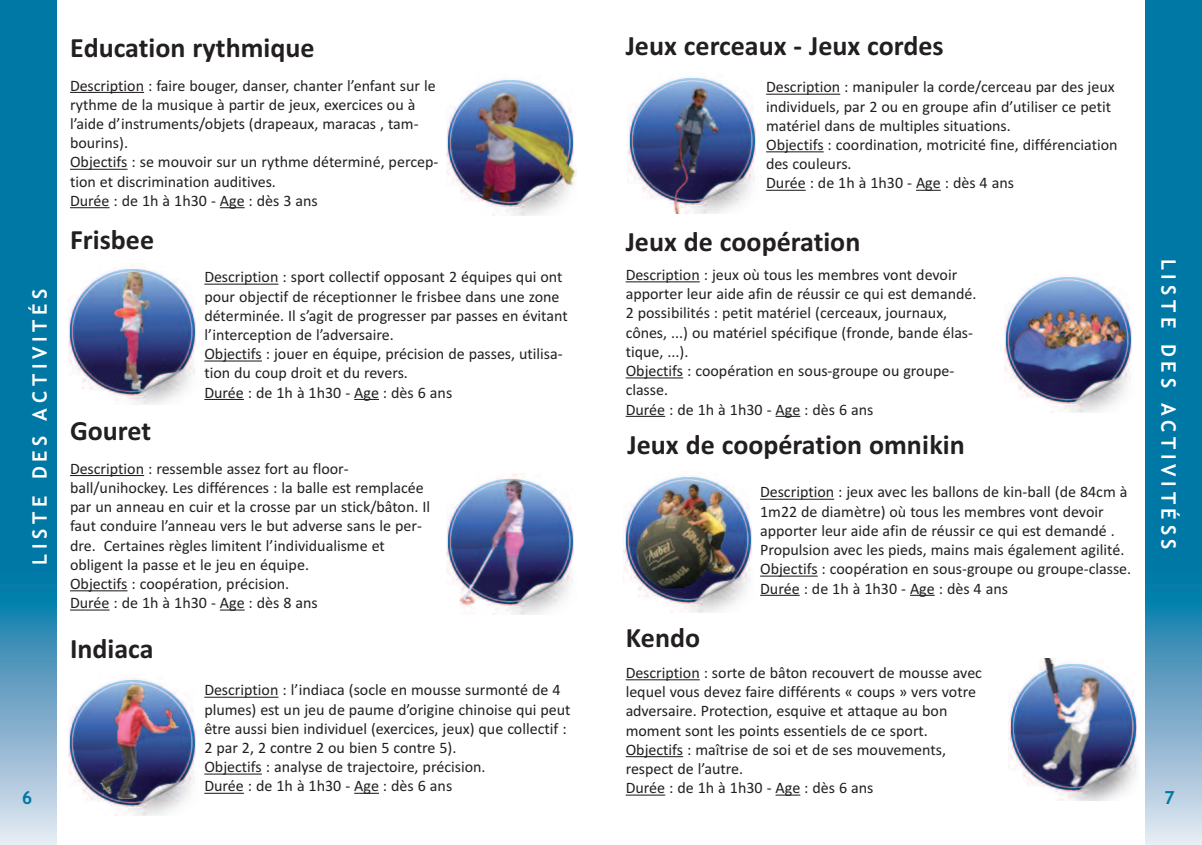
<style>
.page{position:relative;width:1202px;height:845px;background:#fff}
.page>*{position:absolute;margin:0;border:0;box-sizing:border-box;transform-origin:0 0}
.t1{font:700 28px "Calibri";color:#231f20}
.t2{font:700 20px "Trebuchet MS";letter-spacing:.235em;color:#fff}
.t3{font:700 18px "Trebuchet MS";color:#0078a6}
.t4{font:16px/19.2px "Calibri";color:#231f20}
</style>
<div class="page">
<hr style="left:70px;top:92px;width:74px;height:1px;background:#231f20">
<hr style="left:70px;top:169px;width:58px;height:1px;background:#231f20">
<hr style="left:70px;top:207px;width:40px;height:1px;background:#231f20">
<svg style="left:220px;top:207px;width:25px;height:1px"></svg>
<img style="left:446px;top:79px;width:131px;height:137px">
<hr style="left:204px;top:284px;width:74px;height:1px;background:#231f20">
<hr style="left:204px;top:360px;width:58px;height:1px;background:#231f20">
<hr style="left:204px;top:399px;width:40px;height:1px;background:#231f20">
<svg style="left:354px;top:399px;width:25px;height:1px"></svg>
<img style="left:68px;top:264px;width:128px;height:141px">
<hr style="left:70px;top:475px;width:74px;height:1px;background:#231f20">
<hr style="left:70px;top:590px;width:58px;height:1px;background:#231f20">
<hr style="left:70px;top:609px;width:40px;height:1px;background:#231f20">
<svg style="left:220px;top:609px;width:25px;height:1px"></svg>
<img style="left:446px;top:474px;width:128px;height:140px">
<hr style="left:204px;top:696px;width:74px;height:2px;background:#231f20">
<hr style="left:204px;top:773px;width:58px;height:1px;background:#231f20">
<hr style="left:204px;top:793px;width:40px;height:1px;background:#231f20">
<svg style="left:354px;top:793px;width:25px;height:1px"></svg>
<img style="left:68px;top:675px;width:128px;height:140px">
<hr style="left:626px;top:281px;width:74px;height:1px;background:#231f20">
<hr style="left:626px;top:377px;width:57px;height:1px;background:#231f20">
<hr style="left:626px;top:416px;width:39px;height:1px;background:#231f20">
<svg style="left:776px;top:416px;width:24px;height:1px"></svg>
<img style="left:1004px;top:276px;width:128px;height:136px">
<hr style="left:760px;top:499px;width:74px;height:1px;background:#231f20">
<hr style="left:760px;top:575px;width:58px;height:1px;background:#231f20">
<hr style="left:760px;top:595px;width:40px;height:1px;background:#231f20">
<svg style="left:910px;top:595px;width:25px;height:1px"></svg>
<img style="left:624px;top:476px;width:128px;height:136px">
<div style="left:0;top:0;width:57px;height:578px;background:#0078a6"></div>
<svg style="left:0;top:578px;width:57px;height:267px;background:#75acca"></svg>
<div style="left:1145px;top:0;width:57px;height:578px;background:#0078a6"></div>
<svg style="left:1145px;top:578px;width:57px;height:267px;background:#75acca"></svg>
<hr style="left:626px;top:679px;width:74px;height:1px;background:#231f20">
<hr style="left:626px;top:756px;width:57px;height:1px;background:#231f20">
<hr style="left:626px;top:794px;width:39px;height:1px;background:#231f20">
<svg style="left:775px;top:794px;width:25px;height:1px"></svg>
<img style="left:1009px;top:659px;width:128px;height:141px">
<hr style="left:766px;top:94px;width:74px;height:1px;background:#231f20">
<hr style="left:766px;top:151px;width:58px;height:1px;background:#231f20">
<hr style="left:766px;top:190px;width:40px;height:1px;background:#231f20">
<svg style="left:916px;top:190px;width:25px;height:1px"></svg>
<img style="left:628px;top:77px;width:128px;height:136px">
<p class="t2" style="left:28px;top:564px;width:277px;rotate:-90deg">LISTE DES ACTIVITÉS</p>
<p class="t3" style="left:22px;top:787px;width:12px">6</p>
<h1 class="t1" style="left:70px;top:31px;width:246px">Education rythmique</h1>
<p class="t4" style="left:70px;top:75px;width:370px">Description : faire bouger, danser, chanter l’enfant sur le rythme de la musique à partir de jeux, exercices ou à l’aide d’instruments/objets (drapeaux, maracas , tam&shy;bourins).<br>Objectifs : se mouvoir sur un rythme déterminé, percep&shy;tion et discrimination auditives.<br>Durée : de 1h à 1h30 - Age : dès 3 ans</p>
<h1 class="t1" style="left:70px;top:223px;width:86px">Frisbee</h1>
<h1 class="t1" style="left:70px;top:414px;width:83px">Gouret</h1>
<p class="t4" style="left:204px;top:267px;width:365px">Description : sport collectif opposant 2 équipes qui ont pour objectif de réceptionner le frisbee dans une zone déterminée. Il s’agit de progresser par passes en évitant l’interception de l’adversaire.<br>Objectifs : jouer en équipe, précision de passes, utilisa&shy;tion du coup droit et du revers.<br>Durée : de 1h à 1h30 - Age : dès 6 ans</p>
<p class="t4" style="left:70px;top:458px;width:362px">Description : ressemble assez fort au floor&shy;ball/unihockey. Les différences : la balle est remplacée par un anneau en cuir et la crosse par un stick/bâton. Il faut conduire l’anneau vers le but adverse sans le per&shy;dre. Certaines règles limitent l’individualisme et obligent la passe et le jeu en équipe.<br>Objectifs : coopération, précision.<br>Durée : de 1h à 1h30 - Age : dès 8 ans</p>
<h1 class="t1" style="left:70px;top:632px;width:85px">Indiaca</h1>
<p class="t4" style="left:204px;top:680px;width:368px">Description : l’indiaca (socle en mousse surmonté de 4 plumes) est un jeu de paume d’origine chinoise qui peut être aussi bien individuel (exercices, jeux) que collectif :<br>2 par 2, 2 contre 2 ou bien 5 contre 5).<br>Objectifs : analyse de trajectoire, précision.<br>Durée : de 1h à 1h30 - Age : dès 6 ans</p>
<h1 class="t1" style="left:626px;top:29px;width:319px">Jeux cerceaux - Jeux cordes</h1>
<p class="t4" style="left:766px;top:77px;width:353px">Description : manipuler la corde/cerceau par des jeux individuels, par 2 ou en groupe afin d’utiliser ce petit matériel dans de multiples situations.<br>Objectifs : coordination, motricité fine, différenciation des couleurs.<br>Durée : de 1h à 1h30 - Age : dès 4 ans</p>
<h1 class="t1" style="left:626px;top:224px;width:236px">Jeux de coopération</h1>
<p class="t4" style="left:626px;top:265px;width:352px">Description : jeux où tous les membres vont devoir apporter leur aide afin de réussir ce qui est demandé.<br>2 possibilités : petit matériel (cerceaux, journaux, cônes, ...) ou matériel spécifique (fronde, bande élas&shy;tique, ...).<br>Objectifs : coopération en sous-groupe ou groupe&shy;classe.<br>Durée : de 1h à 1h30 - Age : dès 6 ans</p>
<h1 class="t1" style="left:627px;top:428px;width:339px">Jeux de coopération omnikin</h1>
<h1 class="t1" style="left:626px;top:621px;width:76px">Kendo</h1>
<p class="t4" style="left:760px;top:482px;width:373px">Description : jeux avec les ballons de kin-ball (de 84cm à 1m22 de diamètre) où tous les membres vont devoir apporter leur aide afin de réussir ce qui est demandé .<br>Propulsion avec les pieds, mains mais également agilité.<br>Objectifs : coopération en sous-groupe ou groupe-classe.<br>Durée : de 1h à 1h30 - Age : dès 4 ans</p>
<p class="t4" style="left:626px;top:663px;width:358px">Description : sorte de bâton recouvert de mousse avec lequel vous devez faire différents « coups » vers votre adversaire. Protection, esquive et attaque au bon moment sont les points essentiels de ce sport.<br>Objectifs : maîtrise de soi et de ses mouvements, respect de l’autre.<br>Durée : de 1h à 1h30 - Age : dès 6 ans</p>
<p class="t2" style="left:1180px;top:259px;width:319px;rotate:90deg">LISTE DES ACTIVITÉSS S</p>
<p class="t3" style="left:1164px;top:787px;width:12px">7</p>
</div>
